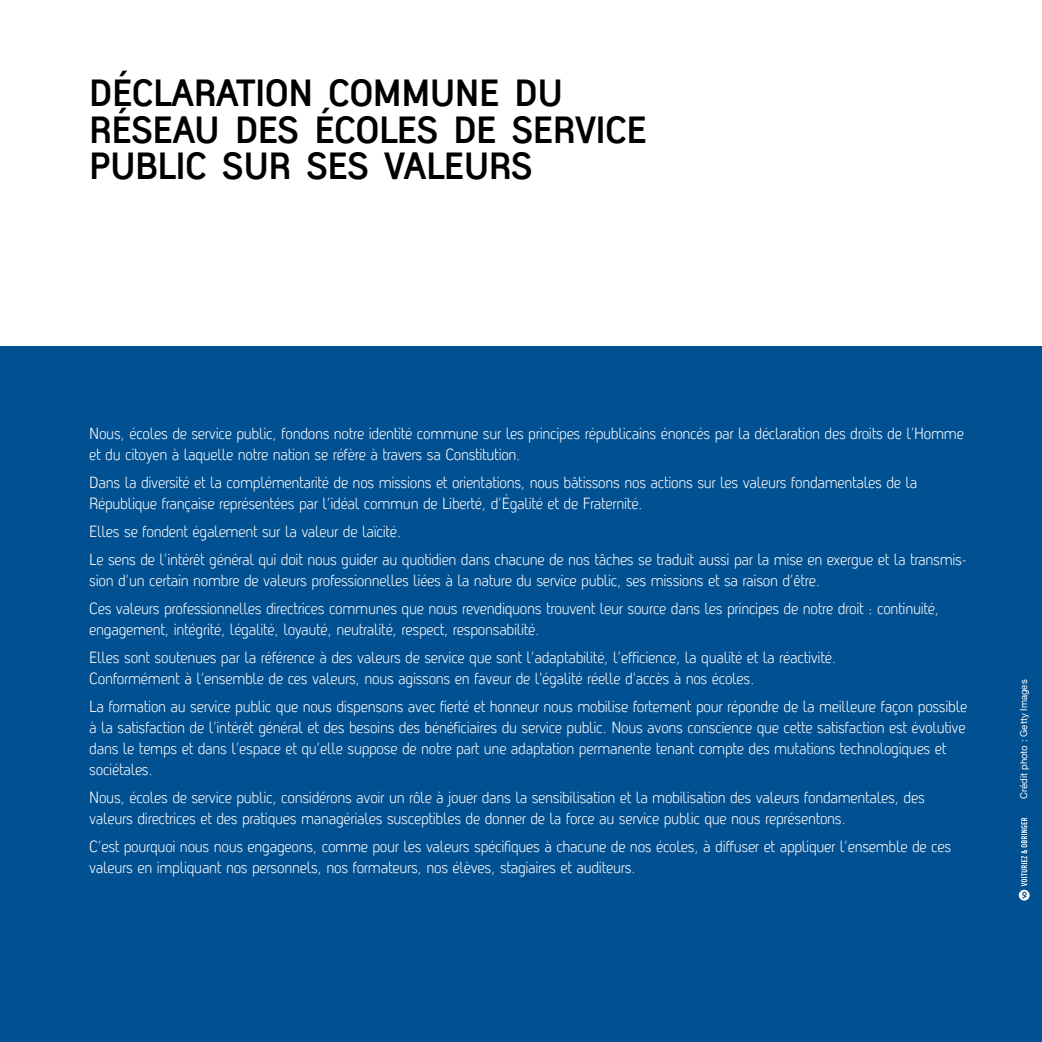
<style>
.page{position:relative;width:1042px;height:1042px;background:#fff}
.page>*{position:absolute;margin:0;border:0;box-sizing:border-box;transform-origin:0 0}
.t1{font:700 36.75px/36.8px "Antagometrica BT";letter-spacing:-.015em;color:#000}
.t2{font:15.75px/21px "Antagometrica BT Light";letter-spacing:-.02em;color:#fff;scale:.96 1}
.t3{font:9.45px "Helvetica Neue LT Com";color:#fff}
</style>
<div class="page">
<div style="left:0;top:346px;width:1042px;height:696px;background:#005092"></div>
<svg style="left:1019px;top:818px;width:10px;height:82px"></svg>
<h1 class="t1" style="left:89px;top:74px;width:559px">DÉCLARATION COMMUNE DU<br>RÉSEAU DES ÉCOLES DE SERVICE<br>PUBLIC SUR SES VALEURS</h1>
<p class="t2" style="left:89px;top:423px;width:912px">Nous, écoles de service public, fondons notre identité commune sur les principes républicains énoncés par la déclaration des droits de l’Homme et du citoyen à laquelle notre nation se réfère à travers sa Constitution.</p>
<p class="t2" style="left:89px;top:472px;width:864px">Dans la diversité et la complémentarité de nos missions et orientations, nous bâtissons nos actions sur les valeurs fondamentales de la<br>République française représentées par l’idéal commun de Liberté, d’Égalité et de Fraternité.</p>
<p class="t2" style="left:89px;top:518px;width:915px;line-height:28px">Elles se fondent également sur la valeur de laïcité.<br>Le sens de l’intérêt général qui doit nous guider au quotidien dans chacune de nos tâches se traduit aussi par la mise en exergue et la transmis-</p>
<p class="t2" style="left:89px;top:567px;width:887px;line-height:28px">sion d’un certain nombre de valeurs professionnelles liées à la nature du service public, ses missions et sa raison d’être.<br>Ces valeurs professionnelles directrices communes que nous revendiquons trouvent leur source dans les principes de notre droit : continuité,</p>
<p class="t2" style="left:89px;top:616px;width:779px;line-height:28px">engagement, intégrité, légalité, loyauté, neutralité, respect, responsabilité.<br>Elles sont soutenues par la référence à des valeurs de service que sont l’adaptabilité, l’efficience, la qualité et la réactivité.</p>
<p class="t2" style="left:89px;top:665px;width:916px;line-height:28px">Conformément à l’ensemble de ces valeurs, nous agissons en faveur de l'égalité réelle d'accès à nos écoles.<br>La formation au service public que nous dispensons avec fierté et honneur nous mobilise fortement pour répondre de la meilleure façon possible</p>
<p class="t2" style="left:89px;top:717px;width:914px">à la satisfaction de l’intérêt général et des besoins des bénéficiaires du service public. Nous avons conscience que cette satisfaction est évolutive dans le temps et dans l’espace et qu’elle suppose de notre part une adaptation permanente tenant compte des mutations technologiques et sociétales.</p>
<p class="t2" style="left:89px;top:787px;width:872px">Nous, écoles de service public, considérons avoir un rôle à jouer dans la sensibilisation et la mobilisation des valeurs fondamentales, des valeurs directrices et des pratiques managériales susceptibles de donner de la force au service public que nous représentons.</p>
<p class="t2" style="left:89px;top:836px;width:899px">C’est pourquoi nous nous engageons, comme pour les valeurs spécifiques à chacune de nos écoles, à diffuser et appliquer l’ensemble de ces valeurs en impliquant nos personnels, nos formateurs, nos élèves, stagiaires et auditeurs.</p>
<p class="t3" style="left:1018px;top:798px;width:120px;rotate:-90deg">Crédit photo : Getty Images</p>
</div>
